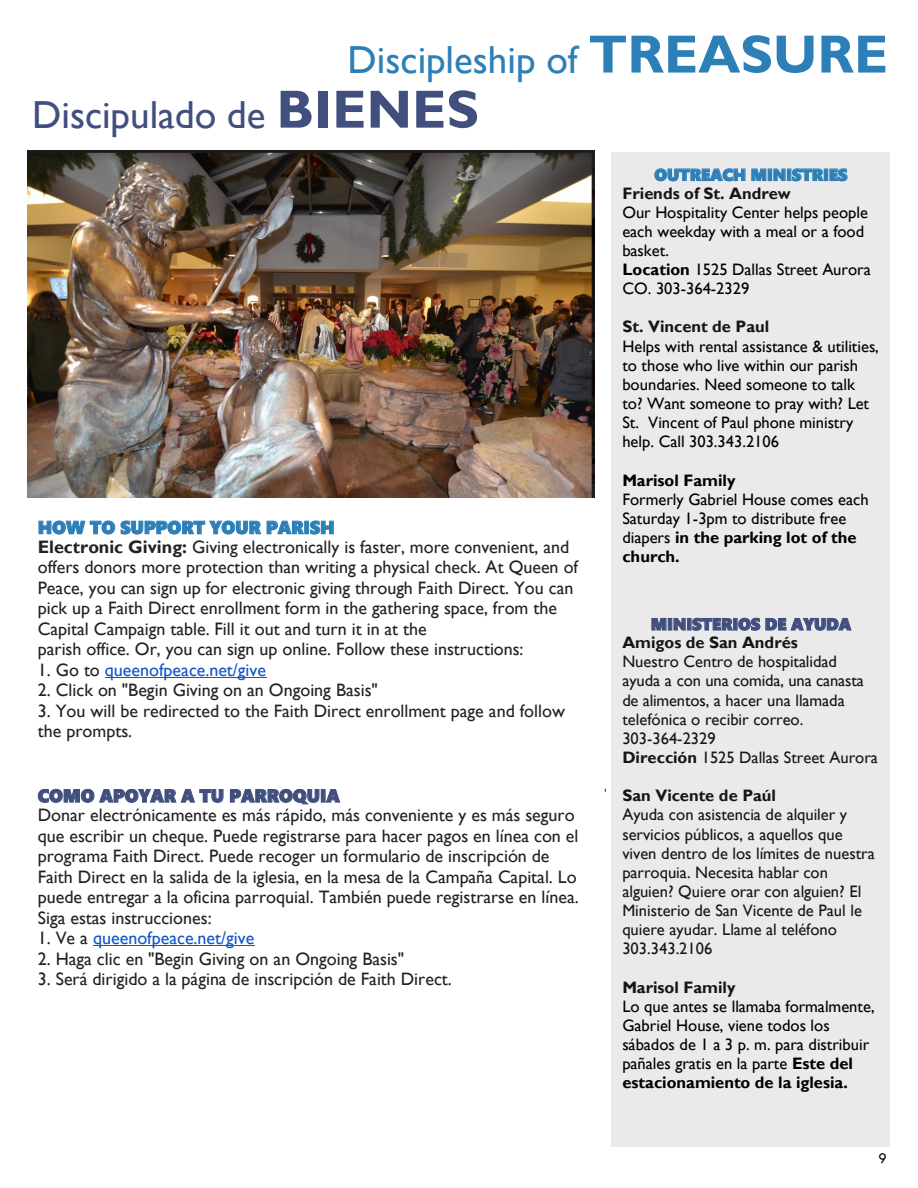
<style>
.page{position:relative;width:918px;height:1188px;background:#fff}
.page>*{position:absolute;margin:0;border:0;box-sizing:border-box;transform-origin:0 0}
.t1{font:39px/55.1px "Gill Sans";color:#2d7fb7}
.t2{font:18px/20.2px "Gill Sans";color:#222}
.t3{font:18px "Gill Sans";color:#15c}
.t4{font:16.65px "Gill Sans";letter-spacing:-.005em;color:#161616}
.t5{font:16.65px "Gill Sans";color:#000}
.t6{font:16.65px "Segoe UI Black";color:#414f7e}
.t7{font:16.5px/19.2px "Gill Sans";color:#000}
.t8{font:16.5px/19px "Gill Sans";color:#161616}
.t9{font:15px "Tw Cen";color:#000}
.s1{font-weight:700;font-size:54px}
.s2{color:#414f7e}
.s3{font-weight:700;font-size:54px;color:#414f7e}
.s4{font-family:"Segoe UI Black";color:#2d7fb7}
.s5{font-weight:700}
.s6{color:#222}
.s7{font-family:"Segoe UI Black";color:#414f7e}
.s8{font-weight:700;color:#161616}
</style>
<div class="page">
<div style="left:612px;top:152px;width:278px;height:994px;background:#eaeaea"></div>
<hr style="left:105px;top:677px;width:161px;height:1px;background:#15c">
<hr style="left:93px;top:945px;width:161px;height:1px;background:#15c">
<img style="left:27px;top:151px;width:567px;height:347px">
<p class="t1" style="left:32px;top:33px;width:858px;text-indent:315px">Discipleship of <span class="s1">TREASURE<br></span><span class="s2">Discipulado de</span> <span class="s3">BIENES</span></p>
<p class="t2" style="left:38px;top:518px;width:542px"><span class="s4">HOW TO SUPPORT YOUR PARISH<br></span><span class="s5">Electronic Giving:</span> Giving electronically is faster, more convenient, and offers donors more protection than writing a physical check. At Queen of Peace, you can sign up for electronic giving through Faith Direct. You can pick up a Faith Direct enrollment form in the gathering space, from the Capital Campaign table. Fill it out and turn it in at the<br>parish office. Or, you can sign up online. Follow these instructions:</p>
<p class="t3" style="left:38px;top:659px;width:230px"><span class="s6">1. Go to</span> queenofpeace.net/give</p>
<p class="t2" style="left:38px;top:680px;width:342px">2. Click on "Begin Giving on an Ongoing Basis"</p>
<p class="t2" style="left:38px;top:701px;width:529px">3. You will be redirected to the Faith Direct enrollment page and follow the prompts.</p>
<p class="t2" style="left:38px;top:786px;width:542px"><span class="s7">COMO APOYAR A TU PARROQUIA<br></span>Donar electrónicamente es más rápido, más conveniente y es más seguro que escribir un cheque. Puede registrarse para hacer pagos en línea con el programa Faith Direct. Puede recoger un formulario de inscripción de Faith Direct en la salida de la iglesia, en la mesa de la Campaña Capital. Lo puede entregar a la oficina parroquial. También puede registrarse en línea.<br>Siga estas instrucciones:</p>
<p class="t3" style="left:38px;top:928px;width:218px"><span class="s6">1. Ve a</span> queenofpeace.net/give</p>
<p class="t2" style="left:38px;top:949px;width:368px">2. Haga clic en "Begin Giving on an Ongoing Basis"</p>
<p class="t2" style="left:38px;top:969px;width:416px">3. Será dirigido a la página de inscripción de Faith Direct.</p>
<p class="t7" style="left:622px;top:166px;width:250px;text-indent:32px"><span class="s4">OUTREACH MINISTRIES<br></span><span class="s8">Friends of St. Andrew<br></span>Our Hospitality Center helps people each weekday with a meal or a food basket.<br><span class="s5">Location</span> 1525 Dallas Street Aurora<br>CO. 303-364-2329</p>
<p class="t7" style="left:622px;top:318px;width:258px"><span class="s8">St. Vincent de Paul<br></span>Helps with rental assistance &amp; utilities,</p>
<p class="t5" style="left:622px;top:356px;width:237px">to those who live within our parish</p>
<p class="t7" style="left:622px;top:375px;width:248px">boundaries. Need someone to talk to? Want someone to pray with? Let<br>St. Vincent of Paul phone ministry help. Call 303.343.2106</p>
<p class="t7" style="left:622px;top:471px;width:248px"><span class="s5">Marisol Family<br></span>Formerly Gabriel House comes each<br>Saturday 1-3pm to distribute free diapers <span class="s5">in the parking lot of the church.</span></p>
<p class="t6" style="left:651px;top:612px;width:202px">MINISTERIOS DE AYUDA</p>
<p class="t8" style="left:622px;top:634px;width:257px"><span class="s5">Amigos de San Andrés<br></span>Nuestro Centro de hospitalidad ayuda a con una comida, una canasta de alimentos, a hacer una llamada telefónica o recibir correo.<br>303-364-2329<br><span class="s5">Dirección</span> 1525 Dallas Street Aurora</p>
<p class="t8" style="left:622px;top:786px;width:254px"><span class="s5">San Vicente de Paúl<br></span>Ayuda con asistencia de alquiler y servicios públicos, a aquellos que viven dentro de los límites de nuestra parroquia. Necesita hablar con</p>
<p class="t4" style="left:622px;top:882px;width:241px">alguien? Quiere orar con alguien? El</p>
<p class="t8" style="left:622px;top:901px;width:241px">Ministerio de San Vicente de Paul le quiere ayudar. Llame al teléfono<br>303.343.2106</p>
<p class="t7" style="left:622px;top:978px;width:254px"><span class="s8">Marisol Family<br></span>Lo que antes se llamaba formalmente,<br>Gabriel House, viene todos los sábados de 1 a 3 p. m. para distribuir pañales gratis en la parte <span class="s5">Este del estacionamiento de la iglesia.</span></p>
<p class="t9" style="left:879px;top:1149px;width:10px">9</p>
</div>
